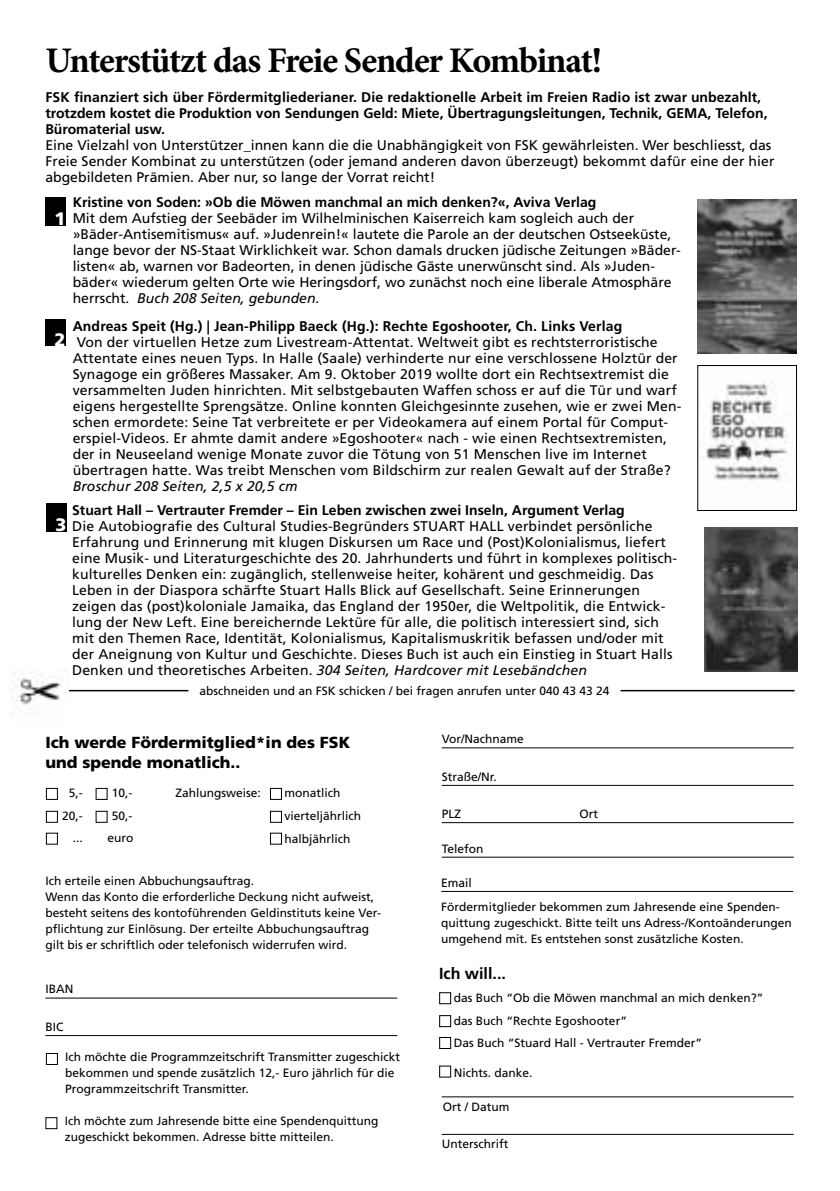
<style>
.page{position:relative;width:840px;height:1191px;background:#fff}
.page>*{position:absolute;margin:0;border:0;box-sizing:border-box;transform-origin:0 0}
.t1{font:700 36px "Minion Pro";letter-spacing:-.035em;color:#000}
.t2{font:900 18px "Frutiger LT Std";color:#fff}
.t3{font:900 16px/20px "Frutiger";color:#000}
.t4{font:700 16px "Frutiger";color:#000}
.t5{font:14px/16px "Frutiger";letter-spacing:.01em;color:#000}
.t6{font:700 14px/16px "Frutiger";color:#000}
.t7{font:italic 14px "Frutiger";letter-spacing:.01em;color:#000}
.t8{font:12px/16px "Frutiger LT Std";color:#000}
.t9{font:12px "Frutiger";color:#000}
.s1{font-style:italic}
.s2{font-family:"Frutiger LT Std"}
</style>
<div class="page">
<div style="left:45px;top:197px;width:21px;height:28px;background:#000"></div>
<div style="left:45px;top:319px;width:21px;height:27px;background:#000"></div>
<div style="left:46px;top:504px;width:21px;height:28px;background:#000"></div>
<hr style="left:69px;top:690px;width:119px;height:1px;background:#000">
<hr style="left:620px;top:690px;width:174px;height:1px;background:#000">
<div style="left:46px;top:788px;width:12px;height:12px;border:1px solid #000"></div>
<div style="left:46px;top:1053px;width:12px;height:12px;border:1px solid #000"></div>
<div style="left:270px;top:788px;width:12px;height:12px;border:1px solid #000"></div>
<div style="left:439px;top:992px;width:12px;height:12px;border:1px solid #000"></div>
<div style="left:95px;top:788px;width:13px;height:12px;border:1px solid #000"></div>
<div style="left:46px;top:811px;width:12px;height:12px;border:1px solid #000"></div>
<div style="left:270px;top:811px;width:12px;height:12px;border:1px solid #000"></div>
<div style="left:439px;top:1015px;width:12px;height:12px;border:1px solid #000"></div>
<div style="left:95px;top:811px;width:13px;height:12px;border:1px solid #000"></div>
<div style="left:46px;top:832px;width:12px;height:12px;border:1px solid #000"></div>
<div style="left:270px;top:832px;width:12px;height:12px;border:1px solid #000"></div>
<div style="left:439px;top:1037px;width:12px;height:12px;border:1px solid #000"></div>
<div style="left:439px;top:1065px;width:12px;height:12px;border:1px solid #000"></div>
<hr style="left:45px;top:997px;width:352px;height:1px;background:#000">
<hr style="left:441px;top:747px;width:352px;height:1px;background:#000">
<hr style="left:441px;top:1096px;width:352px;height:1px;background:#000">
<hr style="left:45px;top:1035px;width:352px;height:1px;background:#000">
<hr style="left:441px;top:785px;width:352px;height:1px;background:#000">
<hr style="left:441px;top:1133px;width:352px;height:1px;background:#000">
<hr style="left:441px;top:856px;width:352px;height:1px;background:#000">
<hr style="left:441px;top:822px;width:352px;height:1px;background:#000">
<img style="left:704px;top:528px;width:92px;height:144px">
<img style="left:13px;top:670px;width:53px;height:35px">
<img style="left:706px;top:381px;width:82px;height:100px">
<img style="left:697px;top:200px;width:99px;height:153px">
<div style="left:45px;top:1117px;width:12px;height:12px;border:1px solid #000"></div>
<hr style="left:441px;top:891px;width:351px;height:1px;background:#000">
<h1 class="t1" style="left:45px;top:35px;width:558px">Unterstützt das Freie Sender Kombinat!</h1>
<p class="t6" style="left:45px;top:90px;width:723px">FSK finanziert sich über Fördermitgliederianer. Die redaktionelle Arbeit im Freien Radio ist zwar unbezahlt, trotzdem kostet die Produktion von Sendungen Geld: Miete, Übertragungsleitungen, Technik, GEMA, Telefon,<br>Büromaterial usw.</p>
<p class="t5" style="left:45px;top:138px;width:730px">Eine Vielzahl von Unterstützer_innen kann die die Unabhängigkeit von FSK gewährleisten. Wer beschliesst, das<br>Freie Sender Kombinat zu unterstützen (oder jemand anderen davon überzeugt) bekommt dafür eine der hier abgebildeten Prämien. Aber nur, so lange der Vorrat reicht!</p>
<p class="t2" style="left:54px;top:207px;width:13px">1</p>
<p class="t6" style="left:73px;top:194px;width:525px">Kristine von Soden: »Ob die Möwen manchmal an mich denken?«, Aviva Verlag</p>
<p class="t5" style="left:73px;top:210px;width:609px">Mit dem Aufstieg der Seebäder im Wilhelminischen Kaiserreich kam sogleich auch der »Bäder-Antisemitismus« auf. »Judenrein!« lautete die Parole an der deutschen Ostseeküste, lange bevor der NS-Staat Wirklichkeit war. Schon damals drucken jüdische Zeitungen »Bäder&shy;listen« ab, warnen vor Badeorten, in denen jüdische Gäste unerwünscht sind. Als »Juden&shy;bäder« wiederum gelten Orte wie Heringsdorf, wo zunächst noch eine liberale Atmosphäre herrscht. <span class="s1">Buch 208 Seiten, gebunden.</span></p>
<p class="t2" style="left:54px;top:329px;width:13px">2</p>
<p class="t6" style="left:73px;top:318px;width:551px">Andreas Speit (Hg.) | Jean-Philipp Baeck (Hg.): Rechte Egoshooter, Ch. Links Verlag</p>
<p class="t5" style="left:73px;top:334px;width:610px">Von der virtuellen Hetze zum Livestream-Attentat. Weltweit gibt es rechtsterroristische Attentate eines neuen Typs. In Halle (Saale) verhinderte nur eine verschlossene Holztür der Synagoge ein größeres Massaker. Am 9. Oktober 2019 wollte dort ein Rechtsextremist die versammelten Juden hinrichten. Mit selbstgebauten Waffen schoss er auf die Tür und warf eigens hergestellte Sprengsätze. Online konnten Gleichgesinnte zusehen, wie er zwei Men&shy;schen ermordete: Seine Tat verbreitete er per Videokamera auf einem Portal für Comput&shy;erspiel-Videos. Er ahmte damit andere »Egoshooter« nach - wie einen Rechtsextremisten, der in Neuseeland wenige Monate zuvor die Tötung von 51 Menschen live im Internet übertragen hatte. Was treibt Menschen vom Bildschirm zur realen Gewalt auf der Straße?</p>
<p class="t7" style="left:73px;top:478px;width:226px">Broschur 208 Seiten, 2,5 x 20,5 cm</p>
<p class="t6" style="left:72px;top:502px;width:554px">Stuart Hall – Vertrauter Fremder – Ein Leben zwischen zwei Inseln, Argument Verlag</p>
<p class="t5" style="left:72px;top:518px;width:606px">Die Autobiografie des Cultural Studies-Begründers STUART HALL verbindet persönliche Erfahrung und Erinnerung mit klugen Diskursen um Race und (Post)Kolonialismus, liefert eine Musik- und Literaturgeschichte des 20. Jahrhunderts und führt in komplexes politisch&shy;kulturelles Denken ein: zugänglich, stellenweise heiter, kohärent und geschmeidig. Das Leben in der Diaspora schärfte Stuart Halls Blick auf Gesellschaft. Seine Erinnerungen zeigen das (post)koloniale Jamaika, das England der 1950er, die Weltpolitik, die Entwick&shy;lung der New Left. Eine bereichernde Lektüre für alle, die politisch interessiert sind, sich mit den Themen Race, Identität, Kolonialismus, Kapitalismuskritik befassen und/oder mit der Aneignung von Kultur und Geschichte. Dieses Buch ist auch ein Einstieg in Stuart Halls Denken und theoretisches Arbeiten. <span class="s1">304 Seiten, Hardcover mit Lesebändchen</span></p>
<p class="t9" style="left:199px;top:683px;width:411px">abschneiden und an FSK schicken / bei fragen anrufen unter 040 43 43 24</p>
<p class="t3" style="left:45px;top:732px;width:306px">Ich werde Fördermitglied*in des FSK und spende monatlich..</p>
<p class="t2" style="left:55px;top:514px;width:13px">3</p>
<p class="t8" style="left:441px;top:731px;width:84px">Vor/Nachname</p>
<p class="t8" style="left:441px;top:768px;width:56px">Straße/Nr.</p>
<p class="t8" style="left:69px;top:785px;width:16px">5,-</p>
<p class="t8" style="left:112px;top:785px;width:22px">10,-</p>
<p class="t8" style="left:175px;top:785px;width:87px">Zahlungsweise:</p>
<p class="t8" style="left:284px;top:785px;width:58px">monatlich</p>
<p class="t8" style="left:62px;top:808px;width:22px">20,-</p>
<p class="t8" style="left:284px;top:808px;width:78px">vierteljährlich</p>
<p class="t8" style="left:112px;top:808px;width:22px">50,-</p>
<p class="t8" style="left:284px;top:830px;width:68px">halbjährlich</p>
<p class="t8" style="left:73px;top:830px;width:12px">...</p>
<p class="t8" style="left:107px;top:830px;width:28px">euro</p>
<p class="t8" style="left:45px;top:873px;width:337px">Ich erteile einen Abbuchungsauftrag.<br>Wenn das Konto die erforderliche Deckung nicht aufweist, besteht seitens des kontoführenden Geldinstituts keine Ver&shy;pflichtung zur Einlösung. Der erteilte Abbuchungsauftrag gilt bis er schriftlich oder telefonisch widerrufen wird.</p>
<p class="t8" style="left:45px;top:981px;width:29px">IBAN</p>
<p class="t8" style="left:45px;top:1018px;width:19px">BIC</p>
<p class="t8" style="left:65px;top:1048px;width:336px">Ich möchte die Programmzeitschrift Transmitter zugeschickt bekommen und spende zusätzlich 12,- Euro jährlich für die<br>Programmzeitschrift Transmitter.</p>
<p class="t8" style="left:65px;top:1112px;width:315px">Ich möchte zum Jahresende bitte eine Spendenquittung zugeschickt bekommen. Adresse bitte mitteilen.</p>
<p class="t8" style="left:441px;top:806px;width:21px">PLZ</p>
<p class="t8" style="left:579px;top:806px;width:20px">Ort</p>
<p class="t8" style="left:441px;top:840px;width:43px">Telefon</p>
<p class="t8" style="left:441px;top:874px;width:32px">Email</p>
<p class="t8" style="left:441px;top:899px;width:352px">Fördermitglieder bekommen zum Jahresende eine Spenden&shy;quittung zugeschickt. Bitte teilt uns Adress-/Kontoänderungen umgehend mit. Es entstehen sonst zusätzliche Kosten.</p>
<p class="t4" style="left:439px;top:964px;width:68px">Ich will...</p>
<p class="t9" style="left:453px;top:990px;width:311px"><span class="s2">das Buch “</span>Ob die Möwen manchmal an mich denken?<span class="s2">”</span></p>
<p class="t9" style="left:453px;top:1013px;width:175px"><span class="s2">das Buch “</span>Rechte Egoshooter<span class="s2">”</span></p>
<p class="t8" style="left:453px;top:1035px;width:250px">Das Buch “Stuard Hall - Vertrauter Fremder”</p>
<p class="t8" style="left:453px;top:1065px;width:80px">Nichts. danke.</p>
<p class="t8" style="left:442px;top:1099px;width:68px">Ort / Datum</p>
<p class="t8" style="left:441px;top:1135px;width:68px">Unterschrift</p>
</div>
